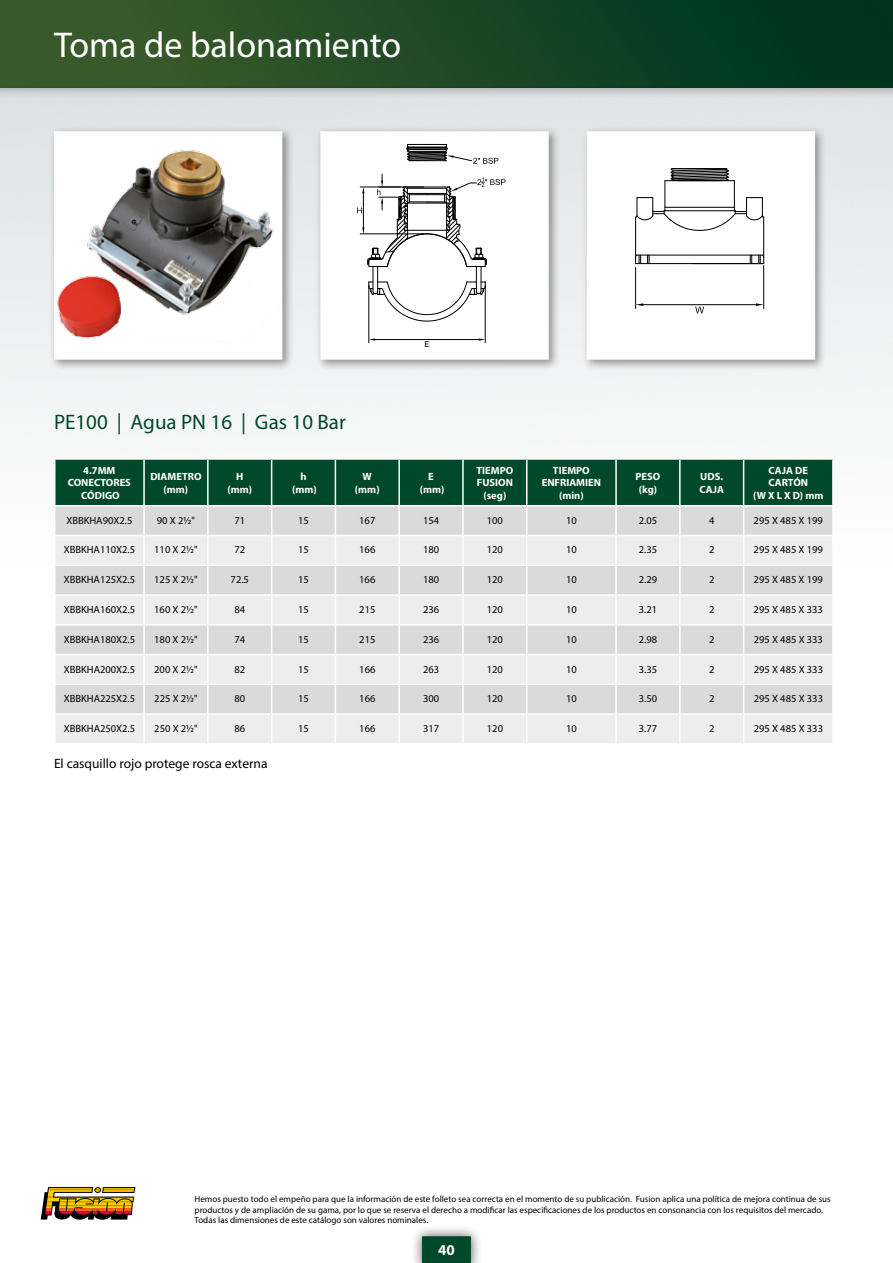
<style>
.page{position:relative;width:893px;height:1263px;background:#fff}
.page>*{position:absolute;margin:0;border:0;box-sizing:border-box;transform-origin:0 0}
.t1{font:36px "Myriad Pro";color:#fff}
.t2{font:21px "Myriad Pro";color:#00482a}
.t3{font:700 15px "Myriad Pro";color:#fff}
.t4{font:13.5px "Myriad Pro";color:#000}
.t5{font:10.5px "Myriad Pro";color:#000}
.t6{font:700 10.5px/12.6px "Myriad Pro";color:#fff;text-align:center}
.t7{font:9px/10.8px "Myriad Pro";color:#000}
</style>
<div class="page">
<svg style="left:41px;top:1187px;width:94px;height:33px"></svg>
<div style="left:0;top:0;width:893px;height:99px;background:#000;opacity:.35"></div>
<svg style="left:0;top:0;width:893px;height:88px;background:#1d4825"></svg>
<div style="left:410px;top:1225px;width:72px;height:38px;background:#000;opacity:.35"></div>
<div style="left:423px;top:1237px;width:47px;height:25px;background:#00482a"></div>
<div style="left:422px;top:1236px;width:49px;height:26px;border:2px solid #00482a"></div>
<div style="left:49px;top:126px;width:245px;height:245px;background:#000;opacity:.4"></div>
<div style="left:56px;top:133px;width:225px;height:225px;background:#fff"></div>
<img style="left:58px;top:150px;width:216px;height:189px">
<div style="left:54px;top:131px;width:228px;height:229px;border:3px solid #fff"></div>
<div style="left:316px;top:126px;width:244px;height:245px;background:#000;opacity:.4"></div>
<div style="left:322px;top:133px;width:225px;height:225px;background:#fff"></div>
<hr style="left:369px;top:285px;width:1px;height:58px;background:#000">
<hr style="left:485px;top:285px;width:1px;height:58px;background:#000">
<hr style="left:375px;top:339px;width:104px;height:1px;background:#000">
<svg style="left:369px;top:338px;width:6px;height:3px"></svg>
<svg style="left:479px;top:338px;width:6px;height:3px"></svg>
<svg style="left:425px;top:341px;width:4px;height:6px"></svg>
<svg style="left:406px;top:144px;width:92px;height:20px"></svg>
<svg style="left:357px;top:174px;width:149px;height:148px"></svg>
<div style="left:320px;top:131px;width:229px;height:229px;border:3px solid #fff"></div>
<svg style="left:55px;top:459px;width:778px;height:284px;background:#c1ccc8"></svg>
<hr style="left:832px;top:715px;width:2px;height:28px;background:#fff">
<hr style="left:208px;top:458px;width:64px;height:2px;background:#fff">
<hr style="left:208px;top:505px;width:64px;height:1px;background:#fff">
<hr style="left:272px;top:458px;width:63px;height:2px;background:#fff">
<hr style="left:271px;top:460px;width:1px;height:45px;background:#fff">
<hr style="left:272px;top:505px;width:63px;height:1px;background:#fff">
<hr style="left:335px;top:458px;width:64px;height:2px;background:#fff">
<hr style="left:335px;top:460px;width:1px;height:45px;background:#fff">
<hr style="left:335px;top:505px;width:64px;height:1px;background:#fff">
<hr style="left:399px;top:458px;width:64px;height:2px;background:#fff">
<hr style="left:398px;top:460px;width:2px;height:45px;background:#fff">
<hr style="left:399px;top:505px;width:64px;height:1px;background:#fff">
<hr style="left:143px;top:460px;width:2px;height:45px;background:#fff">
<div style="left:582px;top:126px;width:245px;height:245px;background:#000;opacity:.4"></div>
<div style="left:587px;top:131px;width:228px;height:229px;background:#fff;border:3px solid #fff"></div>
<hr style="left:637px;top:255px;width:125px;height:1px;background:#000">
<hr style="left:636px;top:263px;width:128px;height:1px;background:#000">
<hr style="left:763px;top:217px;width:1px;height:40px;background:#000">
<hr style="left:635px;top:217px;width:1px;height:40px;background:#000">
<svg style="left:692px;top:254px;width:72px;height:11px"></svg>
<svg style="left:647px;top:255px;width:3px;height:9px"></svg>
<svg style="left:635px;top:254px;width:6px;height:10px"></svg>
<hr style="left:635px;top:267px;width:1px;height:41px;background:#000">
<hr style="left:763px;top:265px;width:1px;height:43px;background:#000">
<hr style="left:643px;top:304px;width:113px;height:1px;background:#000">
<svg style="left:636px;top:303px;width:7px;height:3px"></svg>
<svg style="left:756px;top:303px;width:8px;height:3px"></svg>
<svg style="left:695px;top:307px;width:9px;height:7px"></svg>
<svg style="left:635px;top:168px;width:129px;height:63px"></svg>
<h1 class="t1" style="left:54px;top:23px;width:349px">Toma de balonamiento</h1>
<h2 class="t2" style="left:54px;top:409px;width:293px">PE100 | Agua PN 16 | Gas 10 Bar</h2>
<p class="t6" style="left:68px;top:463px;width:65px">4.7MM<br>CONECTORES<br>CÓDIGO</p>
<p class="t6" style="left:150px;top:470px;width:53px">DIAMETRO (mm)</p>
<p class="t6" style="left:227px;top:470px;width:26px">H (mm)</p>
<p class="t6" style="left:292px;top:470px;width:26px">h (mm)</p>
<p class="t6" style="left:355px;top:470px;width:26px">W (mm)</p>
<p class="t6" style="left:420px;top:470px;width:26px">E (mm)</p>
<p class="t6" style="left:476px;top:463px;width:38px">TIEMPO<br>FUSION (seg)</p>
<p class="t6" style="left:542px;top:463px;width:61px">TIEMPO<br>ENFRIAMIEN (min)</p>
<p class="t6" style="left:635px;top:470px;width:26px">PESO (kg)</p>
<p class="t6" style="left:699px;top:470px;width:26px;text-align:left">UDS.<br>CAJA</p>
<p class="t6" style="left:753px;top:463px;width:72px">CAJA DE<br>CARTÓN<br>(W X L X D) mm</p>
<p class="t5" style="left:66px;top:514px;width:68px">XBBKHA90X2.5</p>
<p class="t5" style="left:157px;top:514px;width:40px">90 X 2½"</p>
<p class="t5" style="left:234px;top:514px;width:12px">71</p>
<p class="t5" style="left:298px;top:514px;width:12px">15</p>
<p class="t5" style="left:359px;top:514px;width:18px">167</p>
<p class="t5" style="left:423px;top:514px;width:18px">154</p>
<p class="t5" style="left:487px;top:514px;width:18px">100</p>
<p class="t5" style="left:566px;top:514px;width:12px">10</p>
<p class="t5" style="left:639px;top:514px;width:20px">2.05</p>
<p class="t5" style="left:709px;top:514px;width:7px">4</p>
<p class="t5" style="left:754px;top:514px;width:71px">295 X 485 X 199</p>
<p class="t5" style="left:64px;top:543px;width:73px">XBBKHA110X2.5</p>
<p class="t5" style="left:154px;top:543px;width:45px">110 X 2½"</p>
<p class="t5" style="left:234px;top:543px;width:12px">72</p>
<p class="t5" style="left:298px;top:543px;width:12px">15</p>
<p class="t5" style="left:359px;top:543px;width:18px">166</p>
<p class="t5" style="left:423px;top:543px;width:18px">180</p>
<p class="t5" style="left:487px;top:543px;width:18px">120</p>
<p class="t5" style="left:566px;top:543px;width:12px">10</p>
<p class="t5" style="left:639px;top:543px;width:20px">2.35</p>
<p class="t5" style="left:709px;top:543px;width:7px">2</p>
<p class="t5" style="left:754px;top:543px;width:71px">295 X 485 X 199</p>
<p class="t5" style="left:64px;top:573px;width:73px">XBBKHA125X2.5</p>
<p class="t5" style="left:154px;top:573px;width:45px">125 X 2½"</p>
<p class="t5" style="left:231px;top:573px;width:20px">72.5</p>
<p class="t5" style="left:298px;top:573px;width:12px">15</p>
<p class="t5" style="left:359px;top:573px;width:18px">166</p>
<p class="t5" style="left:423px;top:573px;width:18px">180</p>
<p class="t5" style="left:487px;top:573px;width:18px">120</p>
<p class="t5" style="left:566px;top:573px;width:12px">10</p>
<p class="t5" style="left:639px;top:573px;width:20px">2.29</p>
<p class="t5" style="left:709px;top:573px;width:7px">2</p>
<p class="t5" style="left:754px;top:573px;width:71px">295 X 485 X 199</p>
<p class="t5" style="left:64px;top:603px;width:73px">XBBKHA160X2.5</p>
<p class="t5" style="left:154px;top:603px;width:45px">160 X 2½"</p>
<p class="t5" style="left:234px;top:603px;width:12px">84</p>
<p class="t5" style="left:298px;top:603px;width:12px">15</p>
<p class="t5" style="left:359px;top:603px;width:18px">215</p>
<p class="t5" style="left:423px;top:603px;width:18px">236</p>
<p class="t5" style="left:487px;top:603px;width:18px">120</p>
<p class="t5" style="left:566px;top:603px;width:12px">10</p>
<p class="t5" style="left:639px;top:603px;width:20px">3.21</p>
<p class="t5" style="left:709px;top:603px;width:7px">2</p>
<p class="t5" style="left:754px;top:603px;width:71px">295 X 485 X 333</p>
<p class="t5" style="left:64px;top:633px;width:73px">XBBKHA180X2.5</p>
<p class="t5" style="left:154px;top:633px;width:45px">180 X 2½"</p>
<p class="t5" style="left:234px;top:633px;width:12px">74</p>
<p class="t5" style="left:298px;top:633px;width:12px">15</p>
<p class="t5" style="left:359px;top:633px;width:18px">215</p>
<p class="t5" style="left:423px;top:633px;width:18px">236</p>
<p class="t5" style="left:487px;top:633px;width:18px">120</p>
<p class="t5" style="left:566px;top:633px;width:12px">10</p>
<p class="t5" style="left:639px;top:633px;width:20px">2.98</p>
<p class="t5" style="left:709px;top:633px;width:7px">2</p>
<p class="t5" style="left:754px;top:633px;width:71px">295 X 485 X 333</p>
<p class="t5" style="left:64px;top:662px;width:73px">XBBKHA200X2.5</p>
<p class="t5" style="left:154px;top:662px;width:45px">200 X 2½"</p>
<p class="t5" style="left:234px;top:662px;width:12px">82</p>
<p class="t5" style="left:298px;top:662px;width:12px">15</p>
<p class="t5" style="left:359px;top:662px;width:18px">166</p>
<p class="t5" style="left:423px;top:662px;width:18px">263</p>
<p class="t5" style="left:487px;top:662px;width:18px">120</p>
<p class="t5" style="left:566px;top:662px;width:12px">10</p>
<p class="t5" style="left:639px;top:662px;width:20px">3.35</p>
<p class="t5" style="left:709px;top:662px;width:7px">2</p>
<p class="t5" style="left:754px;top:662px;width:71px">295 X 485 X 333</p>
<p class="t5" style="left:64px;top:692px;width:73px">XBBKHA225X2.5</p>
<p class="t5" style="left:154px;top:692px;width:45px">225 X 2½"</p>
<p class="t5" style="left:234px;top:692px;width:12px">80</p>
<p class="t5" style="left:298px;top:692px;width:12px">15</p>
<p class="t5" style="left:359px;top:692px;width:18px">166</p>
<p class="t5" style="left:423px;top:692px;width:18px">300</p>
<p class="t5" style="left:487px;top:692px;width:18px">120</p>
<p class="t5" style="left:566px;top:692px;width:12px">10</p>
<p class="t5" style="left:639px;top:692px;width:20px">3.50</p>
<p class="t5" style="left:709px;top:692px;width:7px">2</p>
<p class="t5" style="left:754px;top:692px;width:71px">295 X 485 X 333</p>
<p class="t5" style="left:64px;top:722px;width:73px">XBBKHA250X2.5</p>
<p class="t5" style="left:154px;top:722px;width:45px">250 X 2½"</p>
<p class="t5" style="left:234px;top:722px;width:12px">86</p>
<p class="t5" style="left:298px;top:722px;width:12px">15</p>
<p class="t5" style="left:359px;top:722px;width:18px">166</p>
<p class="t5" style="left:423px;top:722px;width:18px">317</p>
<p class="t5" style="left:487px;top:722px;width:18px">120</p>
<p class="t5" style="left:566px;top:722px;width:12px">10</p>
<p class="t5" style="left:639px;top:722px;width:20px">3.77</p>
<p class="t5" style="left:709px;top:722px;width:7px">2</p>
<p class="t5" style="left:754px;top:722px;width:71px">295 X 485 X 333</p>
<p class="t4" style="left:54px;top:755px;width:215px">El casquillo rojo protege rosca externa</p>
<p class="t7" style="left:195px;top:1193px;width:638px">Hemos puesto todo el empeño para que la información de este folleto sea correcta en el momento de su publicación. Fusion aplica una política de mejora continua de sus productos y de ampliación de su gama, por lo que se reserva el derecho a modificar las especificaciones de los productos en consonancia con los requisitos del mercado.<br>Todas las dimensiones de este catálogo son valores nominales.</p>
<h3 class="t3" style="left:438px;top:1240px;width:18px">40</h3>
</div>
